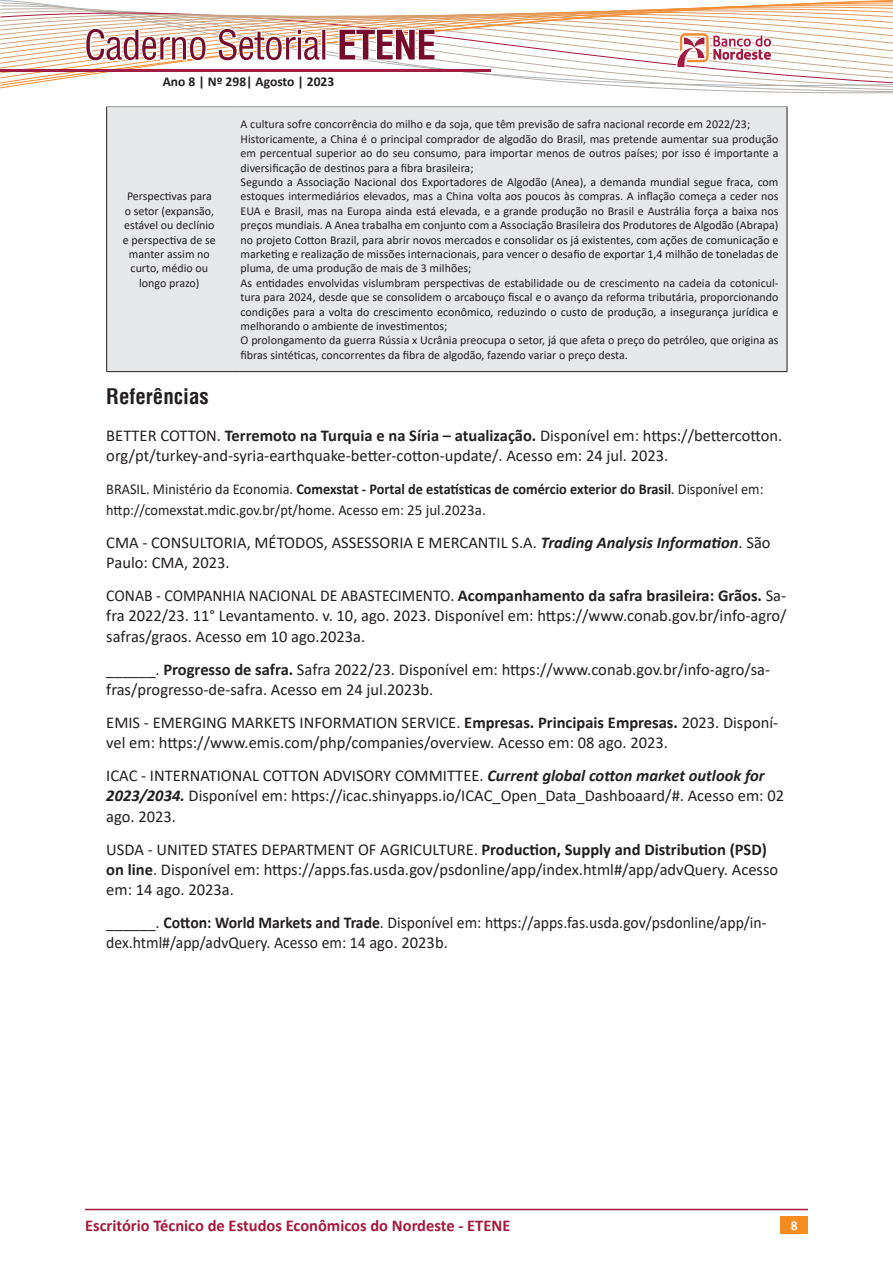
<style>
.page{position:relative;width:893px;height:1263px;background:#fff}
.page>*{position:absolute;margin:0;border:0;box-sizing:border-box;transform-origin:0 0}
.CS_Titulo_2{font:700 condensed 21px "Helvetica";color:#231f20}
.CS_Referencias{font:16.5px/20.2px "Calibri";color:#231f20}
.CS_Referencias-2{font:16.5px/20.2px "Calibri";color:#231f20;text-align:justify;scale:.95 1}
.t1{font:700 16.5px "Calibri";color:#a5193b}
.CS_Referencias-3{font:15px/20.2px "Calibri";color:#231f20;scale:.95 1}
.t2{font:700 13.5px "Calibri";color:#231f20}
.t3{font:700 13.5px "Calibri";color:#fff}
.t4{font:12px/14.4px "Calibri";color:#231f20;text-align:justify}
.s1{font-weight:700}
.s2{font-weight:700;font-style:italic}
</style>
<div class="page">
<div style="left:781px;top:1216px;width:27px;height:17px;background:#f68b1f"></div>
<hr style="left:85px;top:1209px;width:723px;height:1px;background:#a5193b">
<svg style="left:0;top:0;width:893px;height:107px"></svg>
<hr style="left:0;top:70px;width:490px;height:2px;background:#a31c42">
<div style="left:107px;top:107px;width:680px;height:264px;background:#e6e7e9"></div>
<hr style="left:106px;top:107px;width:1px;height:264px;background:#231f20">
<hr style="left:787px;top:107px;width:1px;height:264px;background:#231f20">
<hr style="left:106px;top:371px;width:126px;height:1px;background:#231f20">
<hr style="left:232px;top:371px;width:555px;height:1px;background:#231f20">
<hr style="left:106px;top:106px;width:126px;height:1px;background:#939598">
<hr style="left:232px;top:106px;width:555px;height:1px;background:#939598">
<p class="t2" style="left:163px;top:72px;width:173px">Ano 8 | Nº 298| Agosto | 2023</p>
<p class="t4" style="left:123px;top:189px;width:95px;text-align:center">Perspectivas para o setor (expansão, estável ou declínio e perspectiva de se manter assim no curto, médio ou longo prazo)</p>
<p class="t4" style="left:241px;top:117px;width:511px">A cultura sofre concorrência do milho e da soja, que têm previsão de safra nacional recorde em 2022/23;</p>
<p class="t4" style="left:241px;top:131px;width:539px">Historicamente, a China é o principal comprador de algodão do Brasil, mas pretende aumentar sua produção em percentual superior ao do seu consumo, para importar menos de outros países; por isso é importante a diversificação de destinos para a fibra brasileira;</p>
<p class="t4" style="left:241px;top:175px;width:539px">Segundo a Associação Nacional dos Exportadores de Algodão (Anea), a demanda mundial segue fraca, com estoques intermediários elevados, mas a China volta aos poucos às compras. A inflação começa a ceder nos EUA e Brasil, mas na Europa ainda está elevada, e a grande produção no Brasil e Austrália força a baixa nos preços mundiais. A Anea trabalha em conjunto com a Associação Brasileira dos Produtores de Algodão (Abrapa) no projeto Cotton Brazil, para abrir novos mercados e consolidar os já existentes, com ações de comunicação e marketing e realização de missões internacionais, para vencer o desafio de exportar 1,4 milhão de toneladas de pluma, de uma produção de mais de 3 milhões;</p>
<p class="t4" style="left:241px;top:275px;width:539px">As entidades envolvidas vislumbram perspectivas de estabilidade ou de crescimento na cadeia da cotonicul&shy;tura para 2024, desde que se consolidem o arcabouço fiscal e o avanço da reforma tributária, proporcionando condições para a volta do crescimento econômico, reduzindo o custo de produção, a insegurança jurídica e melhorando o ambiente de investimentos;</p>
<p class="t4" style="left:241px;top:333px;width:539px">O prolongamento da guerra Rússia x Ucrânia preocupa o setor, já que afeta o preço do petróleo, que origina as fibras sintéticas, concorrentes da fibra de algodão, fazendo variar o preço desta.</p>
<p class="CS_Titulo_2" style="left:106px;top:383px;width:104px">Referências</p>
<p class="CS_Referencias" style="left:106px;top:425px;width:677px">BETTER COTTON. <span class="s1">Terremoto na Turquia e na Síria – atualização.</span> Disponível em: https://bettercotton. org/pt/turkey-and-syria-earthquake-better-cotton-update/. Acesso em: 24 jul. 2023.</p>
<p class="CS_Referencias-3" style="left:106px;top:479px;width:693px">BRASIL. Ministério da Economia. <span class="s1">Comexstat - Portal de estatísticas de comércio exterior do Brasil</span>. Disponível em: http://comexstat.mdic.gov.br/pt/home. Acesso em: 25 jul.2023a.</p>
<p class="CS_Referencias" style="left:106px;top:532px;width:666px">CMA - CONSULTORIA, MÉTODOS, ASSESSORIA E MERCANTIL S.A. <span class="s2">Trading Analysis Information</span>. São<br>Paulo: CMA, 2023.</p>
<p class="CS_Referencias-2" style="left:106px;top:585px;width:718px">CONAB - COMPANHIA NACIONAL DE ABASTECIMENTO. <span class="s1">Acompanhamento da safra brasileira: Grãos.</span> Sa&shy;fra 2022/23. 11° Levantamento. v. 10, ago. 2023. Disponível em: https://www.conab.gov.br/info-agro/ safras/graos. Acesso em 10 ago.2023a.</p>
<p class="CS_Referencias" style="left:106px;top:658px;width:665px">______. <span class="s1">Progresso de safra.</span> Safra 2022/23. Disponível em: https://www.conab.gov.br/info-agro/sa&shy;fras/progresso-de-safra. Acesso em 24 jul.2023b.</p>
<p class="CS_Referencias" style="left:106px;top:712px;width:673px">EMIS - EMERGING MARKETS INFORMATION SERVICE. <span class="s1">Empresas. Principais Empresas.</span> 2023. Disponí&shy;vel em: https://www.emis.com/php/companies/overview. Acesso em: 08 ago. 2023.</p>
<p class="CS_Referencias" style="left:106px;top:765px;width:679px">ICAC - INTERNATIONAL COTTON ADVISORY COMMITTEE. <span class="s2">Current global cotton market outlook for<br>2023/2034.</span> Disponível em: https://icac.shinyapps.io/ICAC_Open_Data_Dashboaard/#. Acesso em: 02 ago. 2023.</p>
<p class="CS_Referencias" style="left:106px;top:838px;width:673px">USDA - UNITED STATES DEPARTMENT OF AGRICULTURE. <span class="s1">Production, Supply and Distribution (PSD) on line</span>. Disponível em: https://apps.fas.usda.gov/psdonline/app/index.html#/app/advQuery. Acesso em: 14 ago. 2023a.</p>
<p class="CS_Referencias" style="left:106px;top:912px;width:662px">______. <span class="s1">Cotton: World Markets and Trade</span>. Disponível em: https://apps.fas.usda.gov/psdonline/app/in&shy;dex.html#/app/advQuery. Acesso em: 14 ago. 2023b.</p>
<h2 class="t1" style="left:85px;top:1213px;width:427px">Escritório Técnico de Estudos Econômicos do Nordeste - ETENE</h2>
<p class="t3" style="left:791px;top:1216px;width:8px">8</p>
</div>
